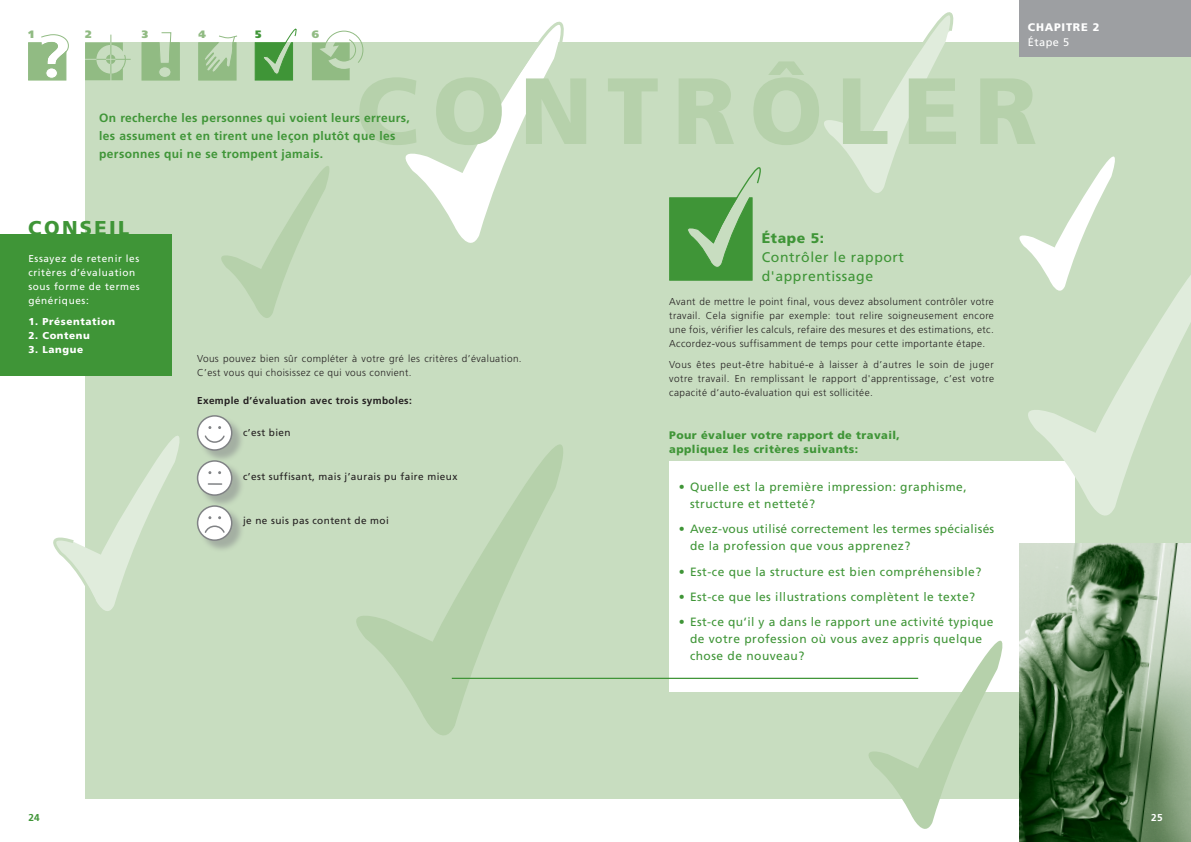
<style>
.page{position:relative;width:1191px;height:842px;background:#fff}
.page>*{position:absolute;margin:0;border:0;box-sizing:border-box;transform-origin:0 0}
.t1{font:900 93.9px "Frutiger";letter-spacing:.15em;color:#b6d1ab}
.t2{font:900 20px "Frutiger";letter-spacing:.12em;color:#3f9537}
.t3{font:14px/19px "Frutiger";letter-spacing:.04em;color:#3f9537}
.t4{font:900 14px "Frutiger";letter-spacing:.04em;color:#3f9537}
.t5{font:12px/16.8px "Frutiger";letter-spacing:.04em;color:#3f9537}
.t6{font:700 12px/18px "Frutiger";letter-spacing:.03em;color:#3f9537}
.t7{font:12px/16.8px "Frutiger";letter-spacing:.02em;color:#3f9537}
.t8{font:900 11px/14px "Frutiger";letter-spacing:.04em;color:#3f9537}
.t9{font:900 11px "Frutiger";letter-spacing:.07em;color:#fff}
.t10{font:11px "Frutiger";letter-spacing:.04em;color:#fff}
.t11{font:900 10.7px "Frutiger";color:#91bb83}
.t12{font:900 10.7px "Frutiger";color:#3f9537}
.t13{font:300 10px/14px "Frutiger";letter-spacing:.04em;color:#231f20;text-align:justify}
.t14{font:10px "Frutiger";letter-spacing:.04em;color:#231f20}
.t15{font:10px/14px "Frutiger";letter-spacing:.06em;color:#fff}
.t16{font:700 10px "Frutiger";letter-spacing:.04em;color:#231f20}
.t17{font:900 10px "Frutiger";letter-spacing:.06em;color:#fff}
.t18{font:700 10px "Frutiger";color:#3f9537}
.t19{font:700 10px "Frutiger";color:#fff}
</style>
<div class="page">
<div style="left:85px;top:43px;width:1106px;height:756px;background:#c8ddc0"></div>
<svg style="left:390px;top:42px;width:188px;height:201px"></svg>
<svg style="left:504px;top:21px;width:67px;height:71px"></svg>
<svg style="left:356px;top:444px;width:232px;height:291px"></svg>
<svg style="left:811px;top:12px;width:154px;height:181px"></svg>
<div style="left:669px;top:461px;width:405px;height:231px;background:#fff"></div>
<svg style="left:855px;top:640px;width:148px;height:189px"></svg>
<div style="left:1019px;top:0;width:172px;height:57px;background:#9d9fa2"></div>
<svg style="left:669px;top:167px;width:92px;height:114px"></svg>
<svg style="left:1028px;top:275px;width:163px;height:256px"></svg>
<svg style="left:1019px;top:156px;width:107px;height:143px"></svg>
<svg style="left:53px;top:436px;width:127px;height:175px"></svg>
<svg style="left:85px;top:35px;width:46px;height:45px"></svg>
<svg style="left:142px;top:32px;width:38px;height:48px"></svg>
<svg style="left:198px;top:35px;width:40px;height:45px"></svg>
<svg style="left:255px;top:28px;width:46px;height:52px"></svg>
<svg style="left:312px;top:30px;width:51px;height:50px"></svg>
<svg style="left:28px;top:34px;width:41px;height:46px"></svg>
<div style="left:0;top:234px;width:171px;height:142px;background:#3f9537"></div>
<div style="left:199px;top:417px;width:46px;height:46px;background:#808285;opacity:.5"></div>
<div style="left:198px;top:416px;width:34px;height:34px;background:#fff;border-radius:50%"></div>
<div style="left:197px;top:415px;width:35px;height:36px;border:2px solid #808285;border-radius:50%"></div>
<svg style="left:204px;top:426px;width:21px;height:17px"></svg>
<div style="left:199px;top:462px;width:46px;height:46px;background:#808285;opacity:.5"></div>
<div style="left:198px;top:461px;width:34px;height:34px;background:#fff;border-radius:50%"></div>
<div style="left:197px;top:460px;width:35px;height:36px;border:2px solid #808285;border-radius:50%"></div>
<svg style="left:208px;top:483px;width:14px;height:2px"></svg>
<div style="left:199px;top:507px;width:46px;height:46px;background:#808285;opacity:.5"></div>
<div style="left:198px;top:506px;width:34px;height:34px;background:#fff;border-radius:50%"></div>
<div style="left:197px;top:505px;width:35px;height:36px;border:2px solid #808285;border-radius:50%"></div>
<svg style="left:204px;top:525px;width:21px;height:8px"></svg>
<svg style="left:221px;top:166px;width:108px;height:152px"></svg>
<hr style="left:452px;top:678px;width:466px;height:1px;background:#3f9537">
<img style="left:1019px;top:543px;width:172px;height:299px">
<p class="t11" style="left:28px;top:28px;width:7px">1</p>
<p class="t11" style="left:85px;top:28px;width:8px">2</p>
<p class="t11" style="left:142px;top:28px;width:8px">3</p>
<p class="t11" style="left:198px;top:28px;width:9px">4</p>
<p class="t12" style="left:255px;top:28px;width:8px">5</p>
<p class="t11" style="left:312px;top:28px;width:9px">6</p>
<p class="t9" style="left:1028px;top:21px;width:73px">CHAPITRE 2</p>
<p class="t10" style="left:1028px;top:36px;width:43px">Étape 5</p>
<h1 class="t1" style="left:356px;top:54px;width:683px">CONTRÔLER</h1>
<p class="t6" style="left:99px;top:109px;width:312px">On recherche les personnes qui voient leurs erreurs, les assument et en tirent une leçon plutôt que les personnes qui ne se trompent jamais.</p>
<h2 class="t2" style="left:28px;top:216px;width:103px">CONSEIL</h2>
<p class="t15" style="left:28px;top:251px;width:113px">Essayez de retenir les critères d’évaluation sous forme de termes génériques:</p>
<p class="t17" style="left:28px;top:315px;width:88px">1. Présentation</p>
<p class="t17" style="left:28px;top:329px;width:63px">2. Contenu</p>
<p class="t17" style="left:28px;top:343px;width:56px">3. Langue</p>
<p class="t13" style="left:197px;top:352px;width:326px">Vous pouvez bien sûr compléter à votre gré les critères d’évaluation.<br>C’est vous qui choisissez ce qui vous convient.</p>
<p class="t16" style="left:197px;top:395px;width:216px">Exemple d’évaluation avec trois symboles:</p>
<p class="t14" style="left:243px;top:427px;width:49px">c’est bien</p>
<p class="t14" style="left:243px;top:471px;width:216px">c’est suffisant, mais j’aurais pu faire mieux</p>
<p class="t14" style="left:243px;top:515px;width:147px">je ne suis pas content de moi</p>
<h3 class="t4" style="left:762px;top:229px;width:64px">Étape 5:</h3>
<h3 class="t3" style="left:762px;top:247px;width:144px">Contrôler le rapport d'apprentissage</h3>
<p class="t13" style="left:669px;top:295px;width:326px">Avant de mettre le point final, vous devez absolument contrôler votre travail. Cela signifie par exemple: tout relire soigneusement encore une fois, vérifier les calculs, refaire des mesures et des estimations, etc.<br>Accordez-vous suffisamment de temps pour cette importante étape.</p>
<p class="t13" style="left:669px;top:358px;width:326px">Vous êtes peut-être habitué-e à laisser à d’autres le soin de juger votre travail. En remplissant le rapport d'apprentissage, c’est votre capacité d‘auto-évaluation qui est sollicitée.</p>
<p class="t8" style="left:669px;top:428px;width:232px">Pour évaluer votre rapport de travail, appliquez les critères suivants:</p>
<p class="t5" style="left:690px;top:479px;width:278px;text-indent:-11px">• Quelle est la première impression: graphisme, structure et netteté?</p>
<p class="t7" style="left:690px;top:521px;width:306px;text-indent:-11px">• Avez-vous utilisé correctement les termes spécialisés de la profession que vous apprenez?</p>
<p class="t5" style="left:678px;top:563px;width:304px">• Est-ce que la structure est bien compréhensible?</p>
<p class="t5" style="left:678px;top:588px;width:298px">• Est-ce que les illustrations complètent le texte?</p>
<p class="t5" style="left:690px;top:613px;width:305px;text-indent:-11px">• Est-ce qu‘il y a dans le rapport une activité typique de votre profession où vous avez appris quelque chose de nouveau?</p>
<p class="t18" style="left:28px;top:812px;width:13px">24</p>
<p class="t19" style="left:1151px;top:812px;width:13px">25</p>
</div>
